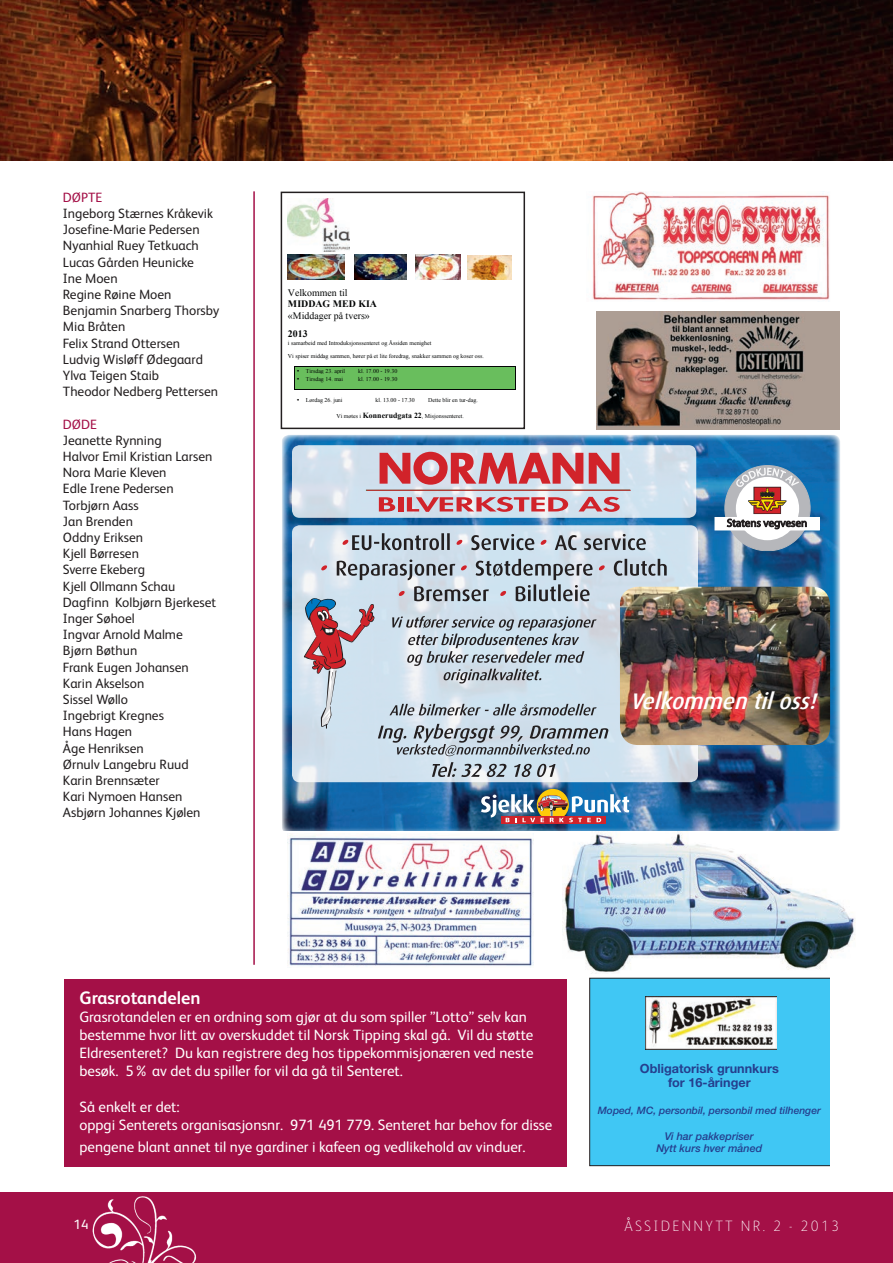
<style>
.page{position:relative;width:893px;height:1263px;background:#fff}
.page>*{position:absolute;margin:0;border:0;box-sizing:border-box;transform-origin:0 0}
.t1{font:italic 500 22.5px "Dax";color:#fff}
.t2{font:700 18px "FS Albert";color:#fff}
.t3{font:15px/18px "FS Albert";color:#fff}
.t4{font:100 15px "FS Albert";letter-spacing:.15em;color:#fff}
.t5{font:13.5px/16.2px "FS Albert";color:#231f20}
.t6{font:13.5px "FS Albert";color:#a41047}
.t7{font:13.5px "FS Albert";color:#fff}
.t8{font:700 12.6px/14.7px "Helvetica Neue";color:#253f8e;text-align:center}
.t9{font:italic 500 10.8px/11.7px "Helvetica Neue";color:#253f8e;text-align:center}
.t10{font:italic 500 10.2px "Helvetica Neue";color:#253f8e}
.t11{font:9.9px "Times New Roman";color:#030505}
.t12{font:700 9.9px "Times New Roman";letter-spacing:.005em;color:#030505}
.t13{font:6px "Times New Roman";color:#030505}
.s1{font-weight:700;font-size:7.8px}
</style>
<div class="page">
<div style="left:0;top:1192px;width:893px;height:71px;background:#a41047"></div>
<img style="left:92px;top:1196px;width:105px;height:67px">
<div style="left:0;top:0;width:893px;height:162px;background:#231f20;opacity:.3"></div>
<img style="left:282px;top:435px;width:558px;height:395px">
<svg style="left:292px;top:525px;width:406px;height:257px;background:#d1e1ed"></svg>
<svg style="left:501px;top:822px;width:104px;height:1px"></svg>
<img style="left:481px;top:789px;width:148px;height:33px">
<svg style="left:292px;top:445px;width:404px;height:73px;background:#d1e0ec"></svg>
<svg style="left:432px;top:762px;width:123px;height:15px;background:#a4aeb7"></svg>
<svg style="left:342px;top:533px;width:108px;height:17px;background:#99a1aa"></svg>
<svg style="left:456px;top:540px;width:6px;height:5px"></svg>
<svg style="left:471px;top:534px;width:63px;height:16px"></svg>
<svg style="left:541px;top:540px;width:5px;height:5px"></svg>
<svg style="left:555px;top:534px;width:91px;height:16px"></svg>
<svg style="left:614px;top:559px;width:53px;height:17px"></svg>
<div style="left:725px;top:466px;width:85px;height:85px;background:#b6b7bb;border-radius:50%"></div>
<div style="left:736px;top:477px;width:63px;height:63px;background:#fff;border-radius:50%"></div>
<div style="left:715px;top:517px;width:104px;height:13px;background:#fff"></div>
<svg style="left:727px;top:468px;width:79px;height:61px"></svg>
<svg style="left:379px;top:497px;width:16px;height:14px"></svg>
<div style="left:398px;top:497px;width:5px;height:14px;background:#d1232a"></div>
<svg style="left:407px;top:497px;width:161px;height:15px;background:#d2838c"></svg>
<svg style="left:578px;top:497px;width:42px;height:15px"></svg>
<svg style="left:366px;top:452px;width:265px;height:39px;background:#d08891"></svg>
<svg style="left:304px;top:559px;width:304px;height:197px;background:#bac3ce"></svg>
<img style="left:620px;top:587px;width:210px;height:158px">
<img style="left:562px;top:831px;width:293px;height:143px">
<div style="left:64px;top:980px;width:503px;height:187px;background:#a41047"></div>
<img style="left:288px;top:833px;width:246px;height:134px">
<img style="left:597px;top:311px;width:242px;height:118px">
<div style="left:589px;top:978px;width:240px;height:188px;background:#40c7f4"></div>
<img style="left:646px;top:996px;width:131px;height:54px">
<img style="left:592px;top:191px;width:238px;height:109px">
<img style="left:288px;top:255px;width:56px;height:25px">
<img style="left:355px;top:255px;width:51px;height:25px">
<img style="left:415px;top:255px;width:45px;height:25px">
<img style="left:467px;top:255px;width:45px;height:25px">
<div style="left:294px;top:367px;width:221px;height:8px;background:#69be5d"></div>
<hr style="left:294px;top:367px;width:221px;height:1px;background:#030505">
<div style="left:294px;top:375px;width:221px;height:14px;background:#69be5d"></div>
<hr style="left:294px;top:389px;width:221px;height:1px;background:#030505">
<svg style="left:294px;top:368px;width:1px;height:21px"></svg>
<svg style="left:515px;top:367px;width:1px;height:23px"></svg>
<img style="left:288px;top:198px;width:62px;height:53px">
<div style="left:281px;top:192px;width:244px;height:237px;border:2px solid #231f20"></div>
<hr style="left:253px;top:191px;width:2px;height:774px;background:#a41047">
<p class="t6" style="left:63px;top:189px;width:33px">DØPTE</p>
<p class="t5" style="left:63px;top:205px;width:158px">Ingeborg Stærnes Kråkevik<br>Josefine‑Marie Pedersen<br>Nyanhial Ruey Tetkuach<br>Lucas Gården Heunicke<br>Ine Moen<br>Regine Røine Moen<br>Benjamin Snarberg Thorsby<br>Mia Bråten<br>Felix Strand Ottersen<br>Ludvig Wisløff Ødegaard<br>Ylva Teigen Staib<br>Theodor Nedberg Pettersen</p>
<p class="t6" style="left:63px;top:416px;width:27px">DØDE</p>
<p class="t5" style="left:63px;top:432px;width:155px">Jeanette Rynning<br>Halvor Emil Kristian Larsen<br>Nora Marie Kleven<br>Edle Irene Pedersen<br>Torbjørn Aass<br>Jan Brenden<br>Oddny Eriksen<br>Kjell Børresen<br>Sverre Ekeberg<br>Kjell Ollmann Schau<br>Dagfinn Kolbjørn Bjerkeset<br>Inger Søhoel<br>Ingvar Arnold Malme<br>Bjørn Bøthun<br>Frank Eugen Johansen<br>Karin Akselson<br>Sissel Wøllo<br>Ingebrigt Kregnes<br>Hans Hagen<br>Åge Henriksen<br>Ørnulv Langebru Ruud<br>Karin Brennsæter<br>Kari Nymoen Hansen<br>Asbjørn Johannes Kjølen</p>
<p class="t11" style="left:288px;top:286px;width:61px">Velkommen til</p>
<p class="t12" style="left:288px;top:297px;width:91px">MIDDAG MED KIA</p>
<p class="t11" style="left:288px;top:309px;width:83px">«Middager på tvers»</p>
<p class="t12" style="left:288px;top:327px;width:21px">2013</p>
<p class="t13" style="left:288px;top:339px;width:145px">i samarbeid med Introduksjonssenteret og Åssiden menighet</p>
<p class="t13" style="left:288px;top:352px;width:197px">Vi spiser middag sammen, hører på et lite foredrag, snakker sammen og koser oss.</p>
<p class="t13" style="left:297px;top:367px;width:50px">• Tirsdag 23. april</p>
<p class="t13" style="left:358px;top:367px;width:41px">kl. 17.00 - 19.30</p>
<p class="t13" style="left:297px;top:374px;width:48px">• Tirsdag 14. mai</p>
<p class="t13" style="left:358px;top:374px;width:41px">kl. 17.00 - 19.30</p>
<p class="t13" style="left:297px;top:396px;width:47px">• Lørdag 26. juni</p>
<p class="t13" style="left:376px;top:396px;width:41px">kl. 13.00 - 17.30</p>
<p class="t13" style="left:428px;top:396px;width:51px">Dette blir en tur-dag.</p>
<p class="t13" style="left:336px;top:412px;width:129px">Vi møtes i <span class="s1">Konnerudgata 22</span>, Misjonssenteret.</p>
<h1 class="t1" style="left:630px;top:688px;width:194px">Velkommentiloss!</h1>
<h2 class="t2" style="left:79px;top:987px;width:123px">Grasrotandelen</h2>
<p class="t3" style="left:79px;top:1008px;width:456px">Grasrotandelen er en ordning som gjør at du som spiller ”Lotto” selv kan bestemme hvor litt av overskuddet til Norsk Tipping skal gå. Vil du støtte Eldresenteret? Du kan registrere deg hos tippekommisjonæren ved neste besøk. 5% av det du spiller for vil da gå til Senteret.</p>
<p class="t3" style="left:79px;top:1098px;width:474px">Så enkelt er det:<br>oppgi Senterets organisasjonsnr. 971 491 779. Senteret har behov for disse</p>
<p class="t3" style="left:79px;top:1137px;width:448px">pengene blant annet til nye gardiner i kafeen og vedlikehold av vinduer.</p>
<p class="t8" style="left:640px;top:1060px;width:140px">Obligatorisk grunnkurs for 16-åringer</p>
<p class="t10" style="left:598px;top:1104px;width:225px">Moped, MC, personbil, personbil med tilhenger</p>
<p class="t9" style="left:656px;top:1130px;width:107px">Vi har pakkepriser<br>Nytt kurs hver måned</p>
<p class="t7" style="left:74px;top:1216px;width:16px">14</p>
<p class="t4" style="left:625px;top:1217px;width:216px">ÅSSIDENNYTT NR. 2 - 2013</p>
</div>
